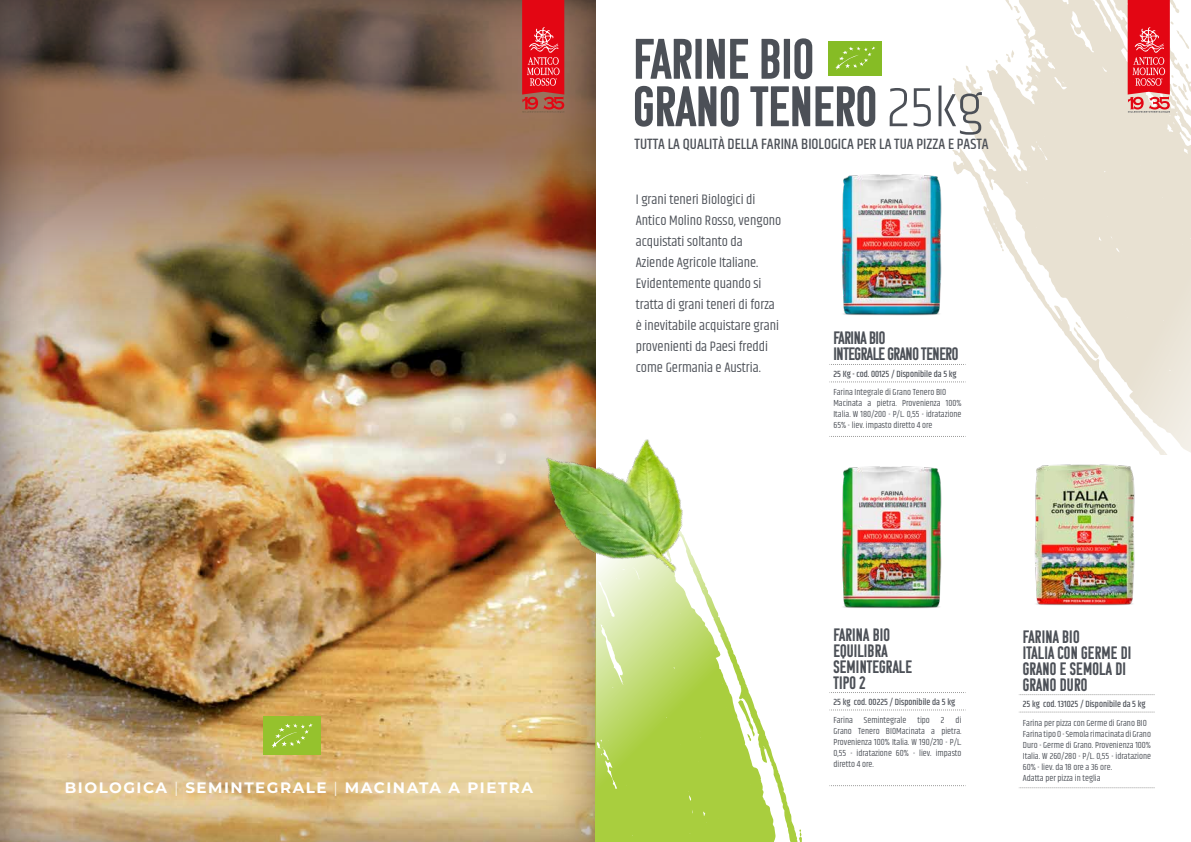
<style>
.page{position:relative;width:1191px;height:842px;background:#fff}
.page>*{position:absolute;margin:0;border:0;box-sizing:border-box;transform-origin:0 0}
.t1{font:57px/47.5px "Komu B";color:#4c5057}
.t2{font:18px/16px "Komu B";letter-spacing:.01em;color:#4c5057}
.t3{font:18px/16px "Komu B";letter-spacing:-.02em;color:#4c5057}
.t4{font:700 15.1px "Montserrat";letter-spacing:.1em;color:#fff}
.t5{font:500 15px "Khand";color:#4c5057}
.t6{font:14px/21px "Khand";color:#4c5057}
.t7{font:9px/11px "Khand";color:#4c5057}
.t8{font:500 9px "Khand";color:#4c5057}
.s1{font-weight:300}
.s2{font-family:"Khand";font-weight:300}
</style>
<div class="page">
<svg style="left:952px;top:0;width:239px;height:148px;fill:#e8e1d2"></svg>
<svg style="left:965px;top:66px;width:5px;height:6px"></svg>
<svg style="left:999px;top:0;width:20px;height:13px"></svg>
<svg style="left:1005px;top:50px;width:10px;height:12px"></svg>
<svg style="left:1016px;top:75px;width:7px;height:10px"></svg>
<svg style="left:952px;top:148px;width:239px;height:306px"></svg>
<svg style="left:1000px;top:245px;width:4px;height:6px"></svg>
<svg style="left:1072px;top:322px;width:27px;height:37px"></svg>
<div style="left:828px;top:41px;width:53px;height:35px;background:#86bc25"></div>
<svg style="left:835px;top:46px;width:40px;height:24px"></svg>
<svg style="left:1069px;top:0;width:122px;height:119px"></svg>
<div style="left:0;top:0;width:596px;height:842px;background:#2e1e1b;opacity:.5"></div>
<img style="left:0;top:0;width:595px;height:468px">
<div style="left:263px;top:716px;width:57px;height:39px;background:#95c22d"></div>
<svg style="left:272px;top:723px;width:41px;height:25px"></svg>
<svg style="left:596px;top:637px;width:65px;height:205px;background:#b7d65f"></svg>
<svg style="left:661px;top:637px;width:141px;height:205px;fill:#a9ce3e"></svg>
<svg style="left:799px;top:829px;width:3px;height:8px"></svg>
<svg style="left:737px;top:699px;width:19px;height:42px"></svg>
<svg style="left:522px;top:0;width:42px;height:113px;background:#db282f"></svg>
<svg style="left:829px;top:364px;width:137px;height:1px"></svg>
<svg style="left:829px;top:382px;width:137px;height:1px"></svg>
<svg style="left:829px;top:436px;width:137px;height:1px"></svg>
<img style="left:841px;top:170px;width:114px;height:149px">
<svg style="left:829px;top:692px;width:137px;height:1px"></svg>
<svg style="left:829px;top:710px;width:137px;height:1px"></svg>
<svg style="left:829px;top:785px;width:137px;height:1px"></svg>
<img style="left:841px;top:466px;width:101px;height:143px">
<svg style="left:1018px;top:694px;width:137px;height:1px"></svg>
<svg style="left:1019px;top:712px;width:136px;height:1px"></svg>
<svg style="left:1019px;top:787px;width:136px;height:1px"></svg>
<img style="left:1034px;top:464px;width:101px;height:142px">
<img style="left:490px;top:391px;width:238px;height:246px">
<h3 class="t4" style="left:65px;top:777px;width:470px">BIOLOGICA <span class="s1">|</span> SEMINTEGRALE <span class="s1">|</span> MACINATA A PIETRA</h3>
<h1 class="t1" style="left:633px;top:35px;width:352px">FARINE BIO<br>GRANO TENERO <span class="s2">25kg</span></h1>
<h3 class="t5" style="left:634px;top:134px;width:356px">TUTTA LA QUALITÀ DELLA FARINA BIOLOGICA PER LA TUA PIZZA E PASTA</h3>
<p class="t6" style="left:636px;top:189px;width:147px">I grani teneri Biologici di<br>Antico Molino Rosso, vengono acquistati soltanto da<br>Aziende Agricole Italiane.<br>Evidentemente quando si tratta di grani teneri di forza è inevitabile acquistare grani provenienti da Paesi freddi come Germania e Austria.</p>
<h2 class="t3" style="left:833px;top:330px;width:126px">FARINA BIO<br>INTEGRALE GRANO TENERO</h2>
<p class="t8" style="left:833px;top:368px;width:125px">25 Kg - cod. 00125 / Disponibile da 5 kg</p>
<p class="t7" style="left:833px;top:387px;width:130px">Farina Integrale di Grano Tenero BIO Macinata a pietra. Provenienza 100% Italia. W 180/200 - P/L. 0,55 - idratazione 65% - liev. impasto diretto 4 ore</p>
<h2 class="t2" style="left:833px;top:626px;width:80px">FARINA BIO<br>EQUILIBRA<br>SEMINTEGRALE<br>TIPO 2</h2>
<p class="t8" style="left:833px;top:696px;width:123px">25 kg cod. 00225 / Disponibile da 5 kg</p>
<p class="t7" style="left:833px;top:715px;width:130px;text-align:justify">Farina Semintegrale tipo 2 di Grano Tenero BIOMacinata a pietra.<br>Provenienza 100% Italia. W 190/210 - P/L.<br>0,55 - idratazione 60% - liev. impasto diretto 4 ore.</p>
<h2 class="t2" style="left:1022px;top:628px;width:110px">FARINA BIO<br>ITALIA CON GERME DI<br>GRANO E SEMOLA DI<br>GRANO DURO</h2>
<p class="t8" style="left:1022px;top:698px;width:124px">25 kg cod. 131025 / Disponibile da 5 kg</p>
<p class="t7" style="left:1022px;top:718px;width:130px">Farina per pizza con Germe di Grano BIO Farina tipo O - Semola rimacinata di Grano Duro - Germe di Grano. Provenienza 100% Italia. W 260/280 - P/L. 0,55 - idratazione 60% - liev. da 18 ore a 36 ore.<br>Adatta per pizza in teglia</p>
</div>
